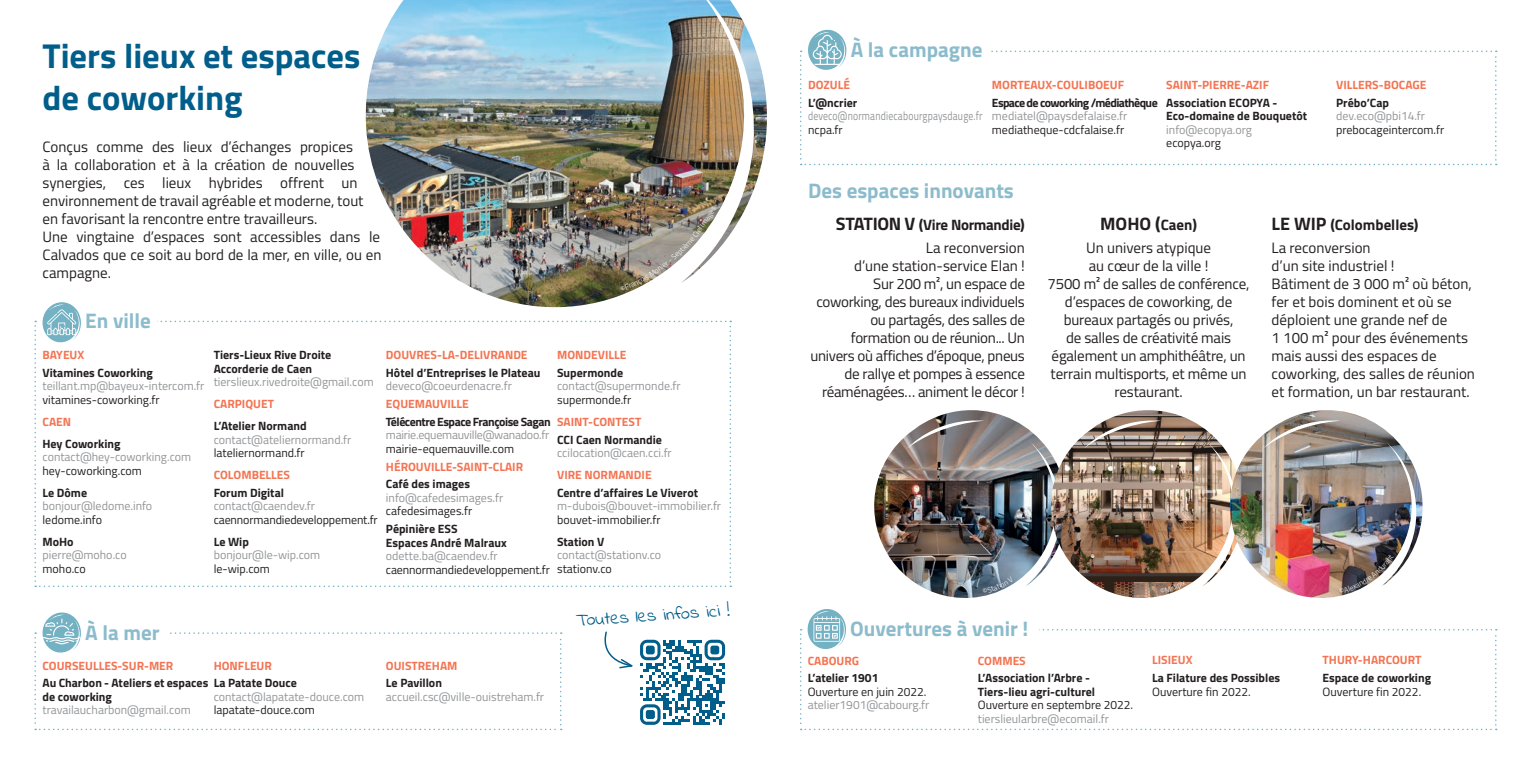
<style>
.page{position:relative;width:1531px;height:766px;background:#fff}
.page>*{position:absolute;margin:0;border:0;box-sizing:border-box;transform-origin:0 0}
.t1{font:700 34.5px/41.4px "Titillium";color:#015e8b}
.t2{font:700 21px "Titillium";color:#8cbccc}
.t3{font:18px "Indie Flower";color:#015e8b}
.t4{font:700 18px "Titillium";color:#231f20}
.t5{font:15px/18px "Titillium";color:#231f20}
.t6{font:15px/18px "Titillium";letter-spacing:-.02em;color:#231f20;text-align:right}
.t7{font:700 15px/22.2px "Titillium";letter-spacing:-.02em;color:#231f20;text-align:right}
.t8{font:12px "Titillium";color:#939598}
.t9{font:700 12px/13.5px "Titillium";color:#231f20}
.t10{font:12px "Titillium";color:#231f20}
.t11{font:700 12px "Titillium";color:#f37452}
.t12{font:12px "Titillium";letter-spacing:.02em;color:#939598;scale:.81 1}
.t13{font:700 12px "Titillium";letter-spacing:-.04em;color:#231f20}
.t14{font:12px "Titillium";letter-spacing:-.02em;color:#939598}
.t15{font:700 12px "Titillium";letter-spacing:-.05em;color:#231f20}
.s1{font-size:18px}
.s2{font-weight:400}
.s3{font-size:15px}
.s4{font-weight:700;font-size:18px}
.s5{font-weight:700}
</style>
<div class="page">
<img style="left:365px;top:0;width:402px;height:299px">
<img style="left:874px;top:410px;width:175px;height:188px">
<img style="left:1049px;top:410px;width:179px;height:188px">
<img style="left:1228px;top:410px;width:195px;height:188px">
<svg style="left:34px;top:612px;width:528px;height:118px"></svg>
<svg style="left:34px;top:299px;width:697px;height:288px"></svg>
<svg style="left:800px;top:29px;width:697px;height:136px"></svg>
<svg style="left:800px;top:609px;width:697px;height:121px"></svg>
<svg style="left:604px;top:631px;width:121px;height:93px"></svg>
<img style="left:620px;top:207px;width:96px;height:83px">
<svg style="left:983px;top:576px;width:31px;height:16px"></svg>
<svg style="left:1160px;top:580px;width:26px;height:12px"></svg>
<svg style="left:1339px;top:553px;width:54px;height:39px"></svg>
<h1 class="t1" style="left:43px;top:34px;width:319px">Tiers lieux et espaces de coworking</h1>
<p class="t5" style="left:43px;top:137px;width:341px">Conçus comme des lieux d’échanges propices<br>à la collaboration et à la création de nouvelles synergies, ces lieux hybrides offrent un environnement de travail agréable et moderne, tout en favorisant la rencontre entre travailleurs.<br>Une vingtaine d’espaces sont accessibles dans le Calvados que ce soit au bord de la mer, en ville, ou en campagne.</p>
<h2 class="t2" style="left:85px;top:304px;width:67px">En ville</h2>
<p class="t11" style="left:43px;top:345px;width:43px">BAYEUX</p>
<p class="t9" style="left:43px;top:365px;width:112px">Vitamines Coworking</p>
<p class="t8" style="left:43px;top:377px;width:163px">teillant.mp@bayeux-intercom.fr</p>
<p class="t10" style="left:43px;top:390px;width:119px">vitamines-coworking.fr</p>
<p class="t11" style="left:43px;top:412px;width:30px">CAEN</p>
<p class="t9" style="left:43px;top:436px;width:79px">Hey Coworking</p>
<p class="t8" style="left:43px;top:448px;width:150px">contact@hey-coworking.com</p>
<p class="t10" style="left:43px;top:462px;width:101px">hey-coworking.com</p>
<p class="t9" style="left:43px;top:485px;width:46px">Le Dôme</p>
<p class="t8" style="left:43px;top:497px;width:111px">bonjour@ledome.info</p>
<p class="t10" style="left:43px;top:511px;width:61px">ledome.info</p>
<p class="t9" style="left:43px;top:534px;width:32px">MoHo</p>
<p class="t8" style="left:43px;top:546px;width:86px">pierre@moho.co</p>
<p class="t10" style="left:43px;top:560px;width:45px">moho.co</p>
<p class="t9" style="left:214px;top:347px;width:119px">Tiers-Lieux Rive Droite<br>Accorderie de Caen</p>
<p class="t8" style="left:214px;top:373px;width:162px">tierslieux.rivedroite@gmail.com</p>
<p class="t11" style="left:214px;top:394px;width:62px">CARPIQUET</p>
<p class="t9" style="left:214px;top:418px;width:95px">L’Atelier Normand</p>
<p class="t8" style="left:214px;top:430px;width:139px">contact@ateliernormand.fr</p>
<p class="t10" style="left:214px;top:444px;width:93px">lateliernormand.fr</p>
<p class="t11" style="left:214px;top:465px;width:78px">COLOMBELLES</p>
<p class="t9" style="left:214px;top:485px;width:72px">Forum Digital</p>
<p class="t8" style="left:214px;top:497px;width:103px">contact@caendev.fr</p>
<p class="t10" style="left:214px;top:511px;width:166px">caennormandiedeveloppement.fr</p>
<p class="t9" style="left:214px;top:534px;width:37px">Le Wip</p>
<p class="t8" style="left:214px;top:546px;width:108px">bonjour@le-wip.com</p>
<p class="t10" style="left:214px;top:560px;width:58px">le-wip.com</p>
<p class="t11" style="left:557px;top:345px;width:71px">MONDEVILLE</p>
<p class="t9" style="left:557px;top:365px;width:68px">Supermonde</p>
<p class="t8" style="left:557px;top:377px;width:125px">contact@supermonde.fr</p>
<p class="t10" style="left:557px;top:390px;width:76px">supermonde.fr</p>
<p class="t11" style="left:557px;top:412px;width:86px">SAINT-CONTEST</p>
<p class="t9" style="left:557px;top:432px;width:106px">CCI Caen Normandie</p>
<p class="t8" style="left:557px;top:444px;width:116px">ccilocation@caen.cci.fr</p>
<p class="t11" style="left:557px;top:465px;width:96px">VIRE NORMANDIE</p>
<p class="t9" style="left:557px;top:485px;width:143px">Centre d’affaires Le Viverot</p>
<p class="t8" style="left:557px;top:497px;width:166px">m-dubois@bouvet-immobilier.fr</p>
<p class="t10" style="left:557px;top:511px;width:105px">bouvet-immobilier.fr</p>
<p class="t9" style="left:557px;top:534px;width:49px">Station V</p>
<p class="t8" style="left:557px;top:546px;width:106px">contact@stationv.co</p>
<p class="t10" style="left:557px;top:560px;width:56px">stationv.co</p>
<p class="t11" style="left:386px;top:345px;width:143px">DOUVRES-LA-DELIVRANDE</p>
<p class="t9" style="left:386px;top:365px;width:156px">Hôtel d’Entreprises le Plateau</p>
<p class="t8" style="left:386px;top:377px;width:127px">deveco@coeurdenacre.fr</p>
<p class="t11" style="left:386px;top:394px;width:84px">EQUEMAUVILLE</p>
<p class="t13" style="left:386px;top:412px;width:166px">Télécentre Espace Françoise Sagan</p>
<p class="t14" style="left:386px;top:426px;width:165px">mairie.equemauville@wanadoo.fr</p>
<p class="t10" style="left:386px;top:440px;width:130px">mairie-equemauville.com</p>
<p class="t11" style="left:386px;top:457px;width:139px">HÉROUVILLE-SAINT-CLAIR</p>
<p class="t9" style="left:386px;top:476px;width:86px">Café des images</p>
<p class="t8" style="left:386px;top:489px;width:119px">info@cafedesimages.fr</p>
<p class="t10" style="left:386px;top:502px;width:88px">cafedesimages.fr</p>
<p class="t9" style="left:386px;top:521px;width:122px">Pépinière ESS<br>Espaces André Malraux</p>
<p class="t8" style="left:386px;top:547px;width:113px">odette.ba@caendev.fr</p>
<p class="t10" style="left:386px;top:560px;width:166px">caennormandiedeveloppement.fr</p>
<h2 class="t2" style="left:85px;top:616px;width:76px">À la mer</h2>
<p class="t11" style="left:43px;top:656px;width:132px">COURSEULLES-SUR-MER</p>
<p class="t9" style="left:43px;top:675px;width:256px">Au Charbon - Ateliers et espaces La Patate Douce de coworking</p>
<p class="t8" style="left:43px;top:701px;width:150px">travailaucharbon@gmail.com</p>
<p class="t11" style="left:214px;top:656px;width:60px">HONFLEUR</p>
<p class="t8" style="left:214px;top:687px;width:152px">contact@lapatate-douce.com</p>
<p class="t10" style="left:214px;top:701px;width:103px">lapatate-douce.com</p>
<p class="t11" style="left:386px;top:656px;width:73px">OUISTREHAM</p>
<p class="t9" style="left:386px;top:675px;width:58px">Le Pavillon</p>
<p class="t8" style="left:386px;top:687px;width:160px">accueil.csc@ville-ouistreham.fr</p>
<p class="t3" style="left:575px;top:608px;width:155px;rotate:-4deg">Toutes les infos ici !</p>
<h2 class="t2" style="left:851px;top:34px;width:133px">À la campagne</h2>
<p class="t11" style="left:808px;top:75px;width:44px">DOZULÉ</p>
<p class="t9" style="left:808px;top:95px;width:51px">L’@ncrier</p>
<p class="t12" style="left:808px;top:107px;width:217px">deveco@normandiecabourgpaysdauge.fr</p>
<p class="t10" style="left:808px;top:120px;width:36px">ncpa.fr</p>
<p class="t11" style="left:992px;top:75px;width:134px">MORTEAUX-COULIBOEUF</p>
<p class="t15" style="left:992px;top:93px;width:167px">Espace de coworking /médiathèque</p>
<p class="t8" style="left:992px;top:107px;width:137px">mediatel@paysdefalaise.fr</p>
<p class="t10" style="left:992px;top:120px;width:134px">mediatheque-cdcfalaise.fr</p>
<p class="t11" style="left:1166px;top:75px;width:104px">SAINT-PIERRE-AZIF</p>
<p class="t9" style="left:1166px;top:95px;width:142px">Association ECOPYA -<br>Eco-domaine de Bouquetôt</p>
<p class="t8" style="left:1166px;top:120px;width:87px">info@ecopya.org</p>
<p class="t10" style="left:1166px;top:134px;width:56px">ecopya.org</p>
<h2 class="t2" style="left:808px;top:174px;width:207px">Des espaces innovants</h2>
<p class="t11" style="left:1336px;top:75px;width:92px">VILLERS-BOCAGE</p>
<p class="t9" style="left:1336px;top:95px;width:54px">Prébo’Cap</p>
<p class="t8" style="left:1336px;top:107px;width:90px">dev.eco@pbi14.fr</p>
<p class="t10" style="left:1336px;top:120px;width:109px">prebocageintercom.fr</p>
<p class="t7" style="left:836px;top:213px;width:190px"><span class="s1">STATION V</span> (Vire Normandie)<br><span class="s2">La reconversion</span></p>
<p class="t6" style="left:810px;top:256px;width:216px">d’une station-service Elan !<br>Sur 200 m², un espace de coworking, des bureaux individuels ou partagés, des salles de formation ou de réunion... Un univers où affiches d’époque, pneus de rallye et pompes à essence réaménagées… animent le décor !</p>
<p class="t4" style="left:1100px;top:210px;width:98px">MOHO (<span class="s3">Caen)</span></p>
<p class="t5" style="left:1047px;top:238px;width:204px;text-align:center">Un univers atypique<br>au cœur de la ville !<br>7500 m² de salles de conférence, d’espaces de coworking, de bureaux partagés ou privés,<br>de salles de créativité mais également un amphithéâtre, un terrain multisports, et même un restaurant.</p>
<p class="t5" style="left:1271px;top:213px;width:148px;line-height:22.2px"><span class="s4">LE WIP</span> <span class="s5">(Colombelles)<br></span>La reconversion</p>
<p class="t5" style="left:1271px;top:256px;width:205px">d’un site industriel !<br>Bâtiment de 3 000 m² où béton, fer et bois dominent et où se déploient une grande nef de<br>1 100 m² pour des événements mais aussi des espaces de coworking, des salles de réunion et formation, un bar restaurant.</p>
<h2 class="t2" style="left:850px;top:613px;width:180px">Ouvertures à venir !</h2>
<p class="t11" style="left:808px;top:651px;width:53px">CABOURG</p>
<p class="t9" style="left:808px;top:670px;width:72px">L’atelier 1901</p>
<p class="t10" style="left:808px;top:682px;width:120px">Ouverture en juin 2022.</p>
<p class="t8" style="left:808px;top:696px;width:123px">atelier1901@cabourg.fr</p>
<p class="t11" style="left:978px;top:651px;width:50px">COMMES</p>
<p class="t9" style="left:978px;top:670px;width:119px">L’Association l’Arbre -<br>Tiers-lieu agri-culturel</p>
<p class="t10" style="left:978px;top:696px;width:157px">Ouverture en septembre 2022.</p>
<p class="t8" style="left:978px;top:709px;width:133px">tierslieularbre@ecomail.fr</p>
<p class="t11" style="left:1152px;top:651px;width:42px">LISIEUX</p>
<p class="t9" style="left:1152px;top:670px;width:129px">La Filature des Possibles</p>
<p class="t10" style="left:1152px;top:682px;width:100px">Ouverture fin 2022.</p>
<p class="t11" style="left:1322px;top:651px;width:100px">THURY-HARCOURT</p>
<p class="t9" style="left:1322px;top:670px;width:110px">Espace de coworking</p>
<p class="t10" style="left:1322px;top:682px;width:100px">Ouverture fin 2022.</p>
</div>
